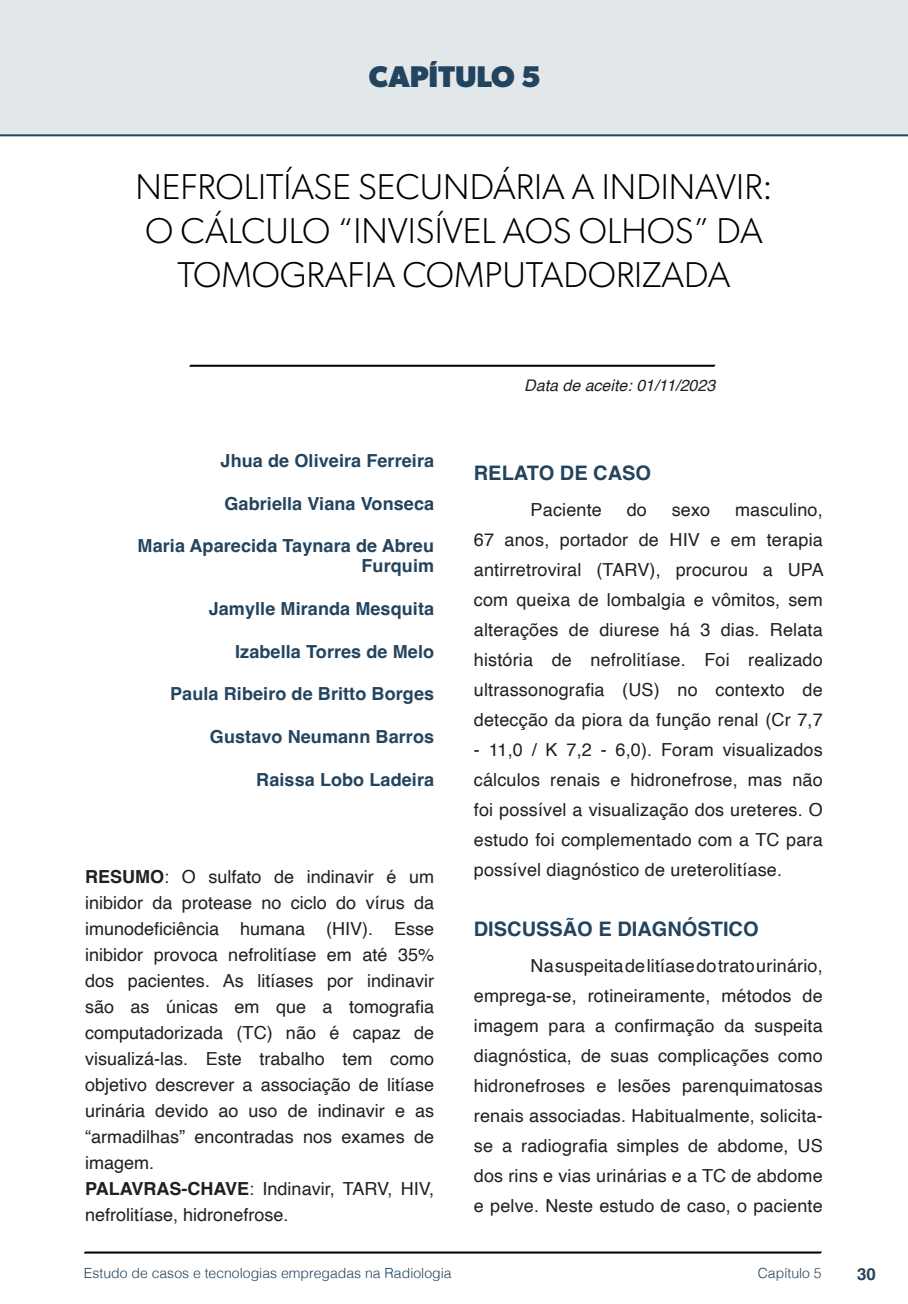
<style>
.page{position:relative;width:908px;height:1304px;background:#fff}
.page>*{position:absolute;margin:0;border:0;box-sizing:border-box;transform-origin:0 0}
.t1{font:300 36px/44px "Gibson";color:#000;text-align:center}
.t2{font:700 30px "Gibson";color:#23445f}
.t3{font:700 20px "Helvetica";color:#23445f}
.t4{font:18px/30px "Helvetica";color:#231f20;text-align:justify}
.t5{font:700 18px/20px "Helvetica";letter-spacing:.005em;color:#23445f;text-align:right}
.t6{font:700 16.8px "Helvetica";color:#23445f}
.t7{font:italic 16px "Helvetica";color:#231f20}
.t8{font:300 14px "Helvetica";color:#23445f}
.s1{font-weight:700}
</style>
<div class="page">
<svg style="left:84px;top:1251px;width:737px;height:3px;background:#515151"></svg>
<svg style="left:189px;top:364px;width:526px;height:3px;background:#4f4f4f"></svg>
<div style="left:0;top:0;width:907px;height:136px;background:#e2e7e9"></div>
<div style="left:44px;top:72px;width:68px;height:61px;background:#e2e7e9"></div>
<h2 class="t2" style="left:369px;top:58px;width:173px">CAPÍTULO 5</h2>
<h1 class="t1" style="left:135px;top:164px;width:638px">NEFROLITÍASE SECUNDÁRIA A INDINAVIR:<br>O CÁLCULO “INVISÍVEL AOS OLHOS” DA<br>TOMOGRAFIA COMPUTADORIZADA</h1>
<p class="t5" style="left:220px;top:453px;width:215px">Jhua de Oliveira Ferreira</p>
<p class="t5" style="left:224px;top:495px;width:211px">Gabriella Viana Vonseca</p>
<p class="t5" style="left:137px;top:538px;width:298px">Maria Aparecida Taynara de Abreu<br>Furquim</p>
<p class="t5" style="left:209px;top:601px;width:227px">Jamylle Miranda Mesquita</p>
<p class="t5" style="left:235px;top:643px;width:200px">Izabella Torres de Melo</p>
<p class="t5" style="left:170px;top:686px;width:265px">Paula Ribeiro de Britto Borges</p>
<p class="t5" style="left:210px;top:729px;width:225px">Gustavo Neumann Barros</p>
<p class="t5" style="left:256px;top:771px;width:179px">Raissa Lobo Ladeira</p>
<p class="t4" style="left:85px;top:864px;width:350px;line-height:26px;text-align:left"><span class="s1">RESUMO</span>: O sulfato de indinavir é um inibidor da protease no ciclo do vírus da imunodeficiência humana (HIV). Esse inibidor provoca nefrolitíase em até 35% dos pacientes. As litíases por indinavir são as únicas em que a tomografia computadorizada (TC) não é capaz de visualizá-las. Este trabalho tem como objetivo descrever a associação de litíase urinária devido ao uso de indinavir e as “armadilhas” encontradas nos exames de imagem.<br><span class="s1">PALAVRAS-CHAVE</span>: Indinavir, TARV, HIV, nefrolitíase, hidronefrose.</p>
<p class="t7" style="left:524px;top:373px;width:192px">Data de aceite: 01/11/2023</p>
<p class="t3" style="left:473px;top:461px;width:179px">RELATO DE CASO</p>
<p class="t4" style="left:530px;top:495px;width:73px">Paciente</p>
<p class="t4" style="left:626px;top:495px;width:22px">do</p>
<p class="t4" style="left:671px;top:495px;width:40px">sexo</p>
<p class="t4" style="left:473px;top:495px;width:351px;text-indent:261px">masculino, 67 anos, portador de HIV e em terapia antirretroviral (TARV), procurou a UPA com queixa de lombalgia e vômitos, sem alterações de diurese há 3 dias. Relata história de nefrolitíase. Foi realizado ultrassonografia (US) no contexto de detecção da piora da função renal (Cr 7,7</p>
<p class="t4" style="left:473px;top:735px;width:350px">- 11,0 / K 7,2 - 6,0). Foram visualizados cálculos renais e hidronefrose, mas não foi possível a visualização dos ureteres. O estudo foi complementado com a TC para possível diagnóstico de ureterolitíase.</p>
<p class="t3" style="left:473px;top:917px;width:286px">DISCUSSÃO E DIAGNÓSTICO</p>
<p class="t4" style="left:473px;top:951px;width:350px;text-indent:57px">Na suspeita de litíase do trato urinário, emprega-se, rotineiramente, métodos de imagem para a confirmação da suspeita diagnóstica, de suas complicações como hidronefroses e lesões parenquimatosas renais associadas. Habitualmente, solicita&shy;se a radiografia simples de abdome, US dos rins e vias urinárias e a TC de abdome e pelve. Neste estudo de caso, o paciente</p>
<p class="t8" style="left:84px;top:1261px;width:369px">Estudo de casos e tecnologias empregadas na Radiologia</p>
<p class="t8" style="left:757px;top:1261px;width:65px">Capítulo 5</p>
<p class="t6" style="left:856px;top:1264px;width:20px">30</p>
</div>
